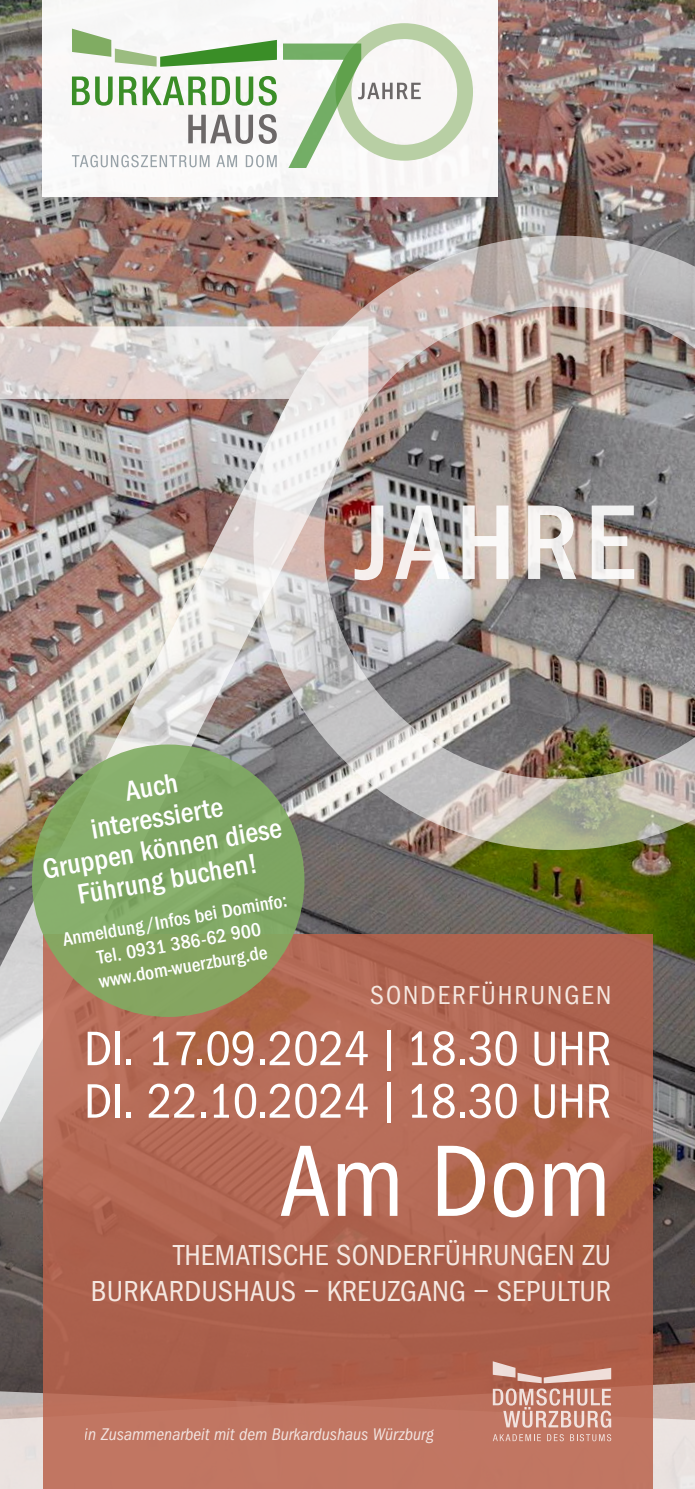
<style>
.page{position:relative;width:695px;height:1489px;background:#fff}
.page>*{position:absolute;margin:0;border:0;box-sizing:border-box;transform-origin:0 0}
.t1{font:105px "Franklin Goth EFTU Book Con";color:#fff}
.t2{font:50px/52.5px "Franklin Goth EFTU Book Con";letter-spacing:-.005em;color:#fff}
.t3{font:30px/36px "Franklin Goth EFTU Book Con";letter-spacing:.005em;color:#f5e8e1;text-align:right}
.t4{font:29px/31px "Franklin Goth EFTU Med Con";color:#fff;text-align:center}
.t5{font:27px "Franklin Goth EFTU Book Con";letter-spacing:.075em;color:#f5e8e1}
.t6{font:19.75px/23.8px "Franklin Goth EFTU Med Con";color:#fff;text-align:center}
.t7{font:17.5px "Franklin Goth EFTU Book Con Ita";color:#fff}
.s1{font-size:40px}
</style>
<div class="page">
<svg style="left:368px;top:850px;width:326px;height:178px"></svg>
<img style="left:0;top:0;width:694px;height:326px">
<svg style="left:0;top:1028px;width:694px;height:310px"></svg>
<img style="left:253px;top:235px;width:441px;height:615px">
<img style="left:0;top:326px;width:368px;height:962px">
<svg style="left:0;top:1338px;width:694px;height:150px"></svg>
<svg style="left:43px;top:934px;width:609px;height:554px;fill:#b26753"></svg>
<div style="left:32px;top:744px;width:272px;height:272px;background:#80ac62;border-radius:50%"></div>
<div style="left:43px;top:0;width:455px;height:197px;background:#f9f7f7"></div>
<svg style="left:72px;top:29px;width:205px;height:38px"></svg>
<svg style="left:188px;top:114px;width:89px;height:30px"></svg>
<svg style="left:72px;top:76px;width:205px;height:30px"></svg>
<svg style="left:72px;top:155px;width:205px;height:12px"></svg>
<svg style="left:283px;top:23px;width:190px;height:144px"></svg>
<svg style="left:492px;top:1361px;width:119px;height:66px"></svg>
<svg style="left:492px;top:1433px;width:48px;height:7px"></svg>
<svg style="left:547px;top:1433px;width:16px;height:8px"></svg>
<svg style="left:570px;top:1433px;width:41px;height:8px"></svg>
<h3 class="t4" style="left:30px;top:792px;width:244px;rotate:-10deg">Auch<br>interessierte<br>Gruppen können diese<br>Führung buchen!</h3>
<p class="t6" style="left:61px;top:927px;width:229px;rotate:-10deg">Anmeldung /Infos bei Dominfo:<br>Tel. 0931 386-62 900 www.dom-wuerzburg.de</p>
<h3 class="t5" style="left:370px;top:979px;width:242px">SONDERFÜHRUNGEN</h3>
<h2 class="t2" style="left:84px;top:1022px;width:528px">DI. 17.09.2024 <span class="s1">|</span> 18.30 UHR<br>DI. 22.10.2024 <span class="s1">|</span> 18.30 UHR</h2>
<h1 class="t1" style="left:279px;top:1121px;width:334px">Am Dom</h1>
<h3 class="t3" style="left:91px;top:1236px;width:521px">THEMATISCHE SONDERFÜHRUNGEN ZU<br>BURKARDUSHAUS – KREUZGANG – SEPULTUR</h3>
<p class="t7" style="left:85px;top:1424px;width:350px">in Zusammenarbeit mit dem Burkardushaus Würzburg</p>
</div>
